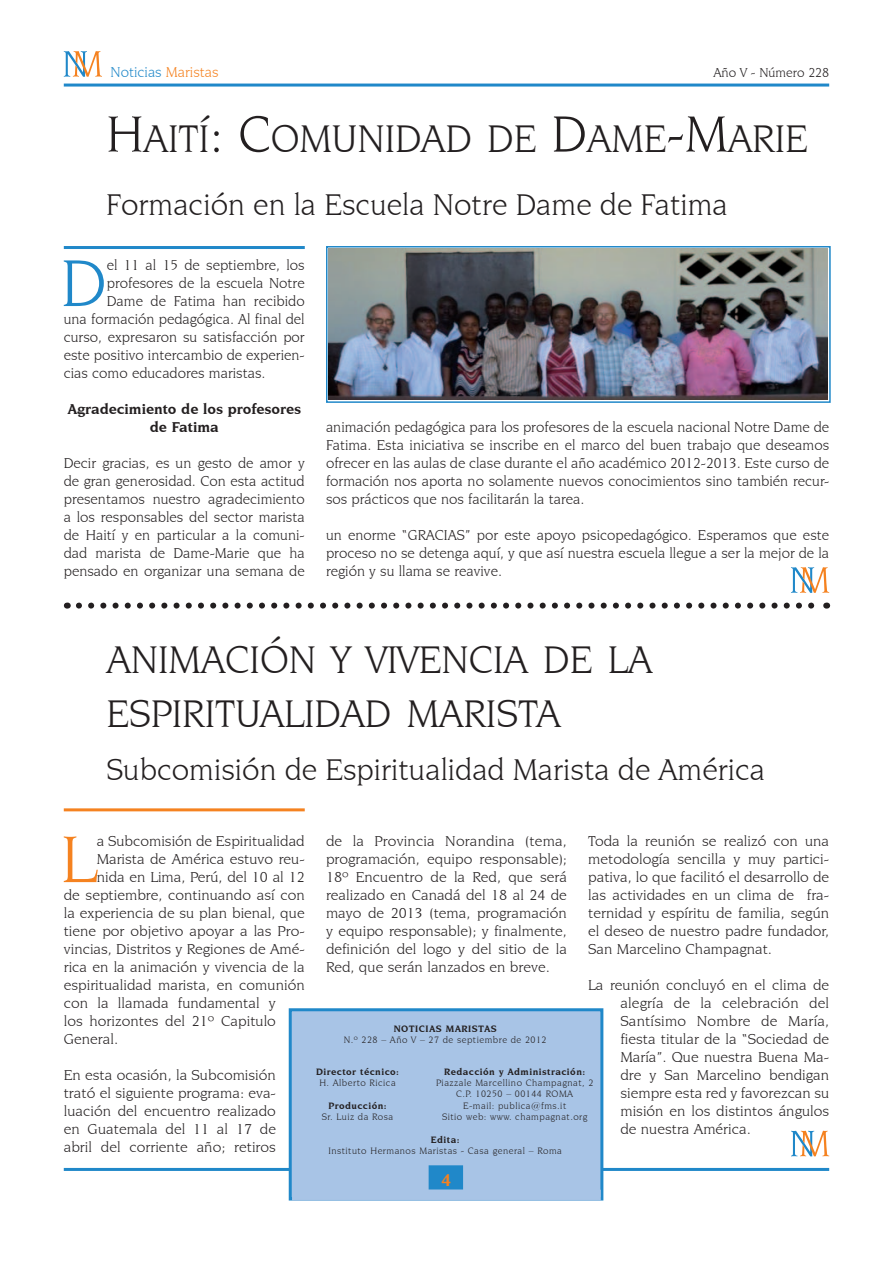
<style>
.page{position:relative;width:893px;height:1263px;background:#fff}
.page>*{position:absolute;margin:0;border:0;box-sizing:border-box;transform-origin:0 0}
.t1{font:70.2px "Novarese IT Cby BT";color:#f58220;scale:1.04 1}
.t2{font:70.2px "Novarese IT Cby BT";color:#2088c9}
.t3{font:40.5px/54px "Novarese IT Cby BT";color:#231f20}
.t4{font:31.5px "Novarese IT Cby BT";color:#231f20}
.t5{font:700 18px "Novarese IT Cby BT";color:#f58220}
.t6{font:15px/18px "Novarese IT Cby BT";color:#231f20;text-align:justify;scale:1.04 1}
.t7{font:15px/18px "Novarese IT Cby BT";color:#231f20;text-align:justify}
.t8{font:700 15px/18px "Novarese IT Cby BT";color:#231f20;text-align:center}
.t9{font:15px "Novarese IT Cby BT";color:#2088c9}
.t10{font:13.5px "Novarese IT Cby BT";color:#231f20}
.t11{font:9.75px/11.2px "Novarese IT Cby BT";letter-spacing:.05em;color:#231f20;text-align:center}
.t12{font:700 9.75px "Novarese IT Cby BT";letter-spacing:.05em;color:#231f20}
.s1{color:#f58220}
.s2{font-size:54px}
</style>
<div class="page">
<hr style="left:64px;top:84px;width:765px;height:3px;background:#2088c9">
<svg style="left:64px;top:51px;width:38px;height:26px"></svg>
<svg style="left:791px;top:1131px;width:38px;height:25px"></svg>
<hr style="left:64px;top:808px;width:241px;height:3px;background:#f58220">
<hr style="left:64px;top:1168px;width:765px;height:3px;background:#2088c9">
<div style="left:289px;top:1008px;width:314px;height:192px;background:#a8c4e6;border:3px solid #2088c9"></div>
<div style="left:429px;top:1165px;width:34px;height:25px;background:#2088c9;border:3px solid #2088c9"></div>
<div style="left:292px;top:1190px;width:309px;height:10px;background:#a8c4e6"></div>
<hr style="left:64px;top:246px;width:241px;height:3px;background:#2088c9">
<svg style="left:79px;top:603px;width:736px;height:6px"></svg>
<img style="left:329px;top:249px;width:498px;height:151px">
<div style="left:326px;top:246px;width:505px;height:157px;border:2px solid #2088c9"></div>
<svg style="left:791px;top:567px;width:38px;height:26px"></svg>
<p class="t9" style="left:111px;top:63px;width:110px">Noticias <span class="s1">Maristas</span></p>
<p class="t10" style="left:713px;top:64px;width:117px">Año V - Número 228</p>
<h2 class="t3" style="left:106px;top:111px;width:703px"><span class="s2">H</span>AITÍ<span class="s2">: C</span>OMUNIDAD DE <span class="s2">D</span>AME<span class="s2">-M</span>ARIE</h2>
<h3 class="t4" style="left:106px;top:186px;width:623px">Formación en la Escuela Notre Dame de Fatima</h3>
<h1 class="t2" style="left:61px;top:241px;width:47px">D</h1>
<p class="t7" style="left:107px;top:256px;width:199px">el 11 al 15 de septiembre, los</p>
<p class="t7" style="left:107px;top:274px;width:199px">profesores de la escuela Notre</p>
<p class="t7" style="left:107px;top:292px;width:199px">Dame de Fatima han recibido</p>
<p class="t7" style="left:64px;top:310px;width:242px">una formación pedagógica. Al final del</p>
<p class="t7" style="left:64px;top:328px;width:242px">curso, expresaron su satisfacción por</p>
<p class="t7" style="left:64px;top:346px;width:242px">este positivo intercambio de experien-</p>
<p class="t7" style="left:64px;top:364px;width:203px">cias como educadores maristas.</p>
<p class="t8" style="left:67px;top:400px;width:235px">Agradecimiento de los profesores de Fatima</p>
<p class="t7" style="left:64px;top:454px;width:242px">Decir gracias, es un gesto de amor y de gran generosidad. Con esta actitud presentamos nuestro agradecimiento a los responsables del sector marista de Haití y en particular a la comuni&shy;dad marista de Dame-Marie que ha pensado en organizar una semana de</p>
<p class="t7" style="left:326px;top:418px;width:505px">animación pedagógica para los profesores de la escuela nacional Notre Dame de Fatima. Esta iniciativa se inscribe en el marco del buen trabajo que deseamos ofrecer en las aulas de clase durante el año académico 2012-2013. Este curso de formación nos aporta no solamente nuevos conocimientos sino también recur&shy;sos prácticos que nos facilitarán la tarea.</p>
<p class="t7" style="left:326px;top:526px;width:505px">un enorme “GRACIAS” por este apoyo psicopedagógico. Esperamos que este proceso no se detenga aquí, y que así nuestra escuela llegue a ser la mejor de la región y su llama se reavive.</p>
<h2 class="t3" style="left:106px;top:632px;width:547px">ANIMACIÓN Y VIVENCIA DE LA<br>ESPIRITUALIDAD MARISTA</h2>
<h3 class="t4" style="left:106px;top:751px;width:660px">Subcomisión de Espiritualidad Marista de América</h3>
<h1 class="t1" style="left:61px;top:817px;width:36px">L</h1>
<p class="t6" style="left:97px;top:832px;width:202px">a Subcomisión de Espiritualidad</p>
<p class="t6" style="left:97px;top:850px;width:202px">Marista de América estuvo reu-</p>
<p class="t6" style="left:97px;top:868px;width:201px">nida en Lima, Perú, del 10 al 12</p>
<p class="t6" style="left:64px;top:886px;width:233px">de septiembre, continuando así con</p>
<p class="t6" style="left:64px;top:904px;width:233px">la experiencia de su plan bienal, que</p>
<p class="t6" style="left:64px;top:922px;width:233px">tiene por objetivo apoyar a las Pro-</p>
<p class="t6" style="left:64px;top:940px;width:233px">vincias, Distritos y Regiones de Amé-</p>
<p class="t6" style="left:64px;top:958px;width:233px">rica en la animación y vivencia de la</p>
<p class="t6" style="left:64px;top:976px;width:233px">espiritualidad marista, en comunión</p>
<p class="t6" style="left:64px;top:994px;width:205px">con la llamada fundamental y</p>
<p class="t6" style="left:64px;top:1012px;width:206px">los horizontes del 21º Capitulo</p>
<p class="t6" style="left:64px;top:1030px;width:54px">General.</p>
<p class="t6" style="left:64px;top:1066px;width:206px">En esta ocasión, la Subcomisión trató el siguiente programa: eva&shy;luación del encuentro realizado en Guatemala del 11 al 17 de abril del corriente año; retiros</p>
<p class="t6" style="left:326px;top:832px;width:233px">de la Provincia Norandina (tema, programación, equipo responsable); 18º Encuentro de la Red, que será realizado en Canadá del 18 al 24 de mayo de 2013 (tema, programación y equipo responsable); y finalmente, definición del logo y del sitio de la Red, que serán lanzados en breve.</p>
<p class="t6" style="left:588px;top:832px;width:233px">Toda la reunión se realizó con una metodología sencilla y muy partici&shy;pativa, lo que facilitó el desarrollo de las actividades en un clima de fra&shy;ternidad y espíritu de familia, según el deseo de nuestro padre fundador, San Marcelino Champagnat.</p>
<p class="t6" style="left:620px;top:976px;width:202px;text-indent:-32px">La reunión concluyó en el clima de alegría de la celebración del Santísimo Nombre de María, fiesta titular de la “Sociedad de María”. Que nuestra Buena Ma&shy;dre y San Marcelino bendigan siempre esta red y favorezcan su misión en los distintos ángulos de nuestra América.</p>
<p class="t5" style="left:441px;top:1169px;width:12px">4</p>
<p class="t12" style="left:394px;top:1023px;width:104px">noticiaS MARISTAS</p>
<p class="t11" style="left:344px;top:1034px;width:204px">N.º 228 – Año V – 27 de septiembre de 2012</p>
<p class="t12" style="left:316px;top:1066px;width:85px">Director técnico:</p>
<p class="t11" style="left:319px;top:1077px;width:78px">H. Alberto Ricica</p>
<p class="t12" style="left:328px;top:1099px;width:60px">Producción:</p>
<p class="t11" style="left:322px;top:1111px;width:73px">Sr. Luiz da Rosa</p>
<p class="t12" style="left:444px;top:1066px;width:143px">Redacción y Administración:</p>
<p class="t11" style="left:436px;top:1077px;width:159px">Piazzale Marcellino Champagnat, 2<br>C.P. 10250 – 00144 ROMA<br>E-mail: publica@fms.it<br>Sitio web: www. champagnat.org</p>
<p class="t12" style="left:431px;top:1133px;width:30px">Edita:</p>
<p class="t11" style="left:328px;top:1145px;width:235px">Instituto Hermanos Maristas - Casa general – Roma</p>
</div>
